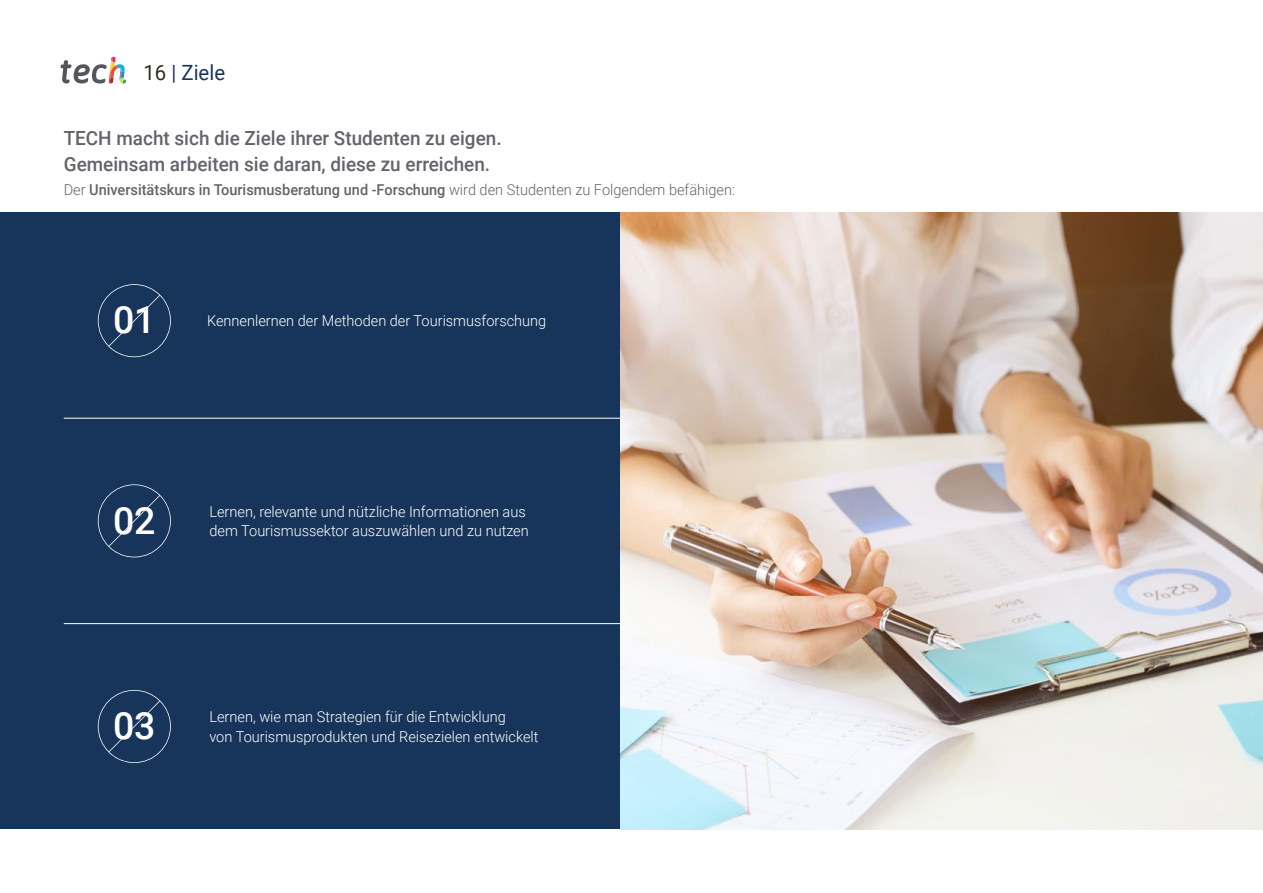
<style>
.page{position:relative;width:1263px;height:893px;background:#fff}
.page>*{position:absolute;margin:0;border:0;box-sizing:border-box;transform-origin:0 0}
.t1{font:500 37.5px "Roboto";color:#fff}
.t2{font:21px "Roboto";color:#1a355c}
.t3{font:500 19.5px/25.5px "Roboto";color:#61646a}
.t4{font:300 15px/19.5px "Roboto";color:#fff}
.t5{font:500 15px "Roboto";color:#61646a}
.s1{color:#312e20}
.s2{font-weight:300}
</style>
<div class="page">
<div style="left:0;top:213px;width:621px;height:616px;background:#17355b"></div>
<svg style="left:98px;top:284px;width:73px;height:73px"></svg>
<svg style="left:98px;top:690px;width:73px;height:73px"></svg>
<svg style="left:98px;top:484px;width:73px;height:73px"></svg>
<hr style="left:64px;top:418px;width:1199px;height:1px;background:#fff">
<hr style="left:64px;top:623px;width:1199px;height:1px;background:#fff">
<img style="left:621px;top:213px;width:642px;height:616px">
<svg style="left:61px;top:57px;width:65px;height:27px"></svg>
<h2 class="t2" style="left:144px;top:57px;width:83px"><span class="s1">16</span> | Ziele</h2>
<h3 class="t3" style="left:64px;top:125px;width:439px">TECH macht sich die Ziele ihrer Studenten zu eigen.<br>Gemeinsam arbeiten sie daran, diese zu erreichen.</h3>
<p class="t5" style="left:64px;top:179px;width:673px"><span class="s2">Der</span> Universitätskurs in Tourismusberatung und -Forschung <span class="s2">wird den Studenten zu Folgendem befähigen:</span></p>
<h1 class="t1" style="left:113px;top:294px;width:44px">01</h1>
<p class="t4" style="left:207px;top:311px;width:341px">Kennenlernen der Methoden der Tourismusforschung</p>
<h1 class="t1" style="left:113px;top:494px;width:44px">02</h1>
<p class="t4" style="left:209px;top:501px;width:318px">Lernen, relevante und nützliche Informationen aus</p>
<p class="t4" style="left:209px;top:521px;width:321px">dem Tourismussektor auszuwählen und zu nutzen</p>
<h1 class="t1" style="left:113px;top:699px;width:44px">03</h1>
<p class="t4" style="left:209px;top:707px;width:331px">Lernen, wie man Strategien für die Entwicklung<br>von Tourismusprodukten und Reisezielen entwickelt</p>
</div>
